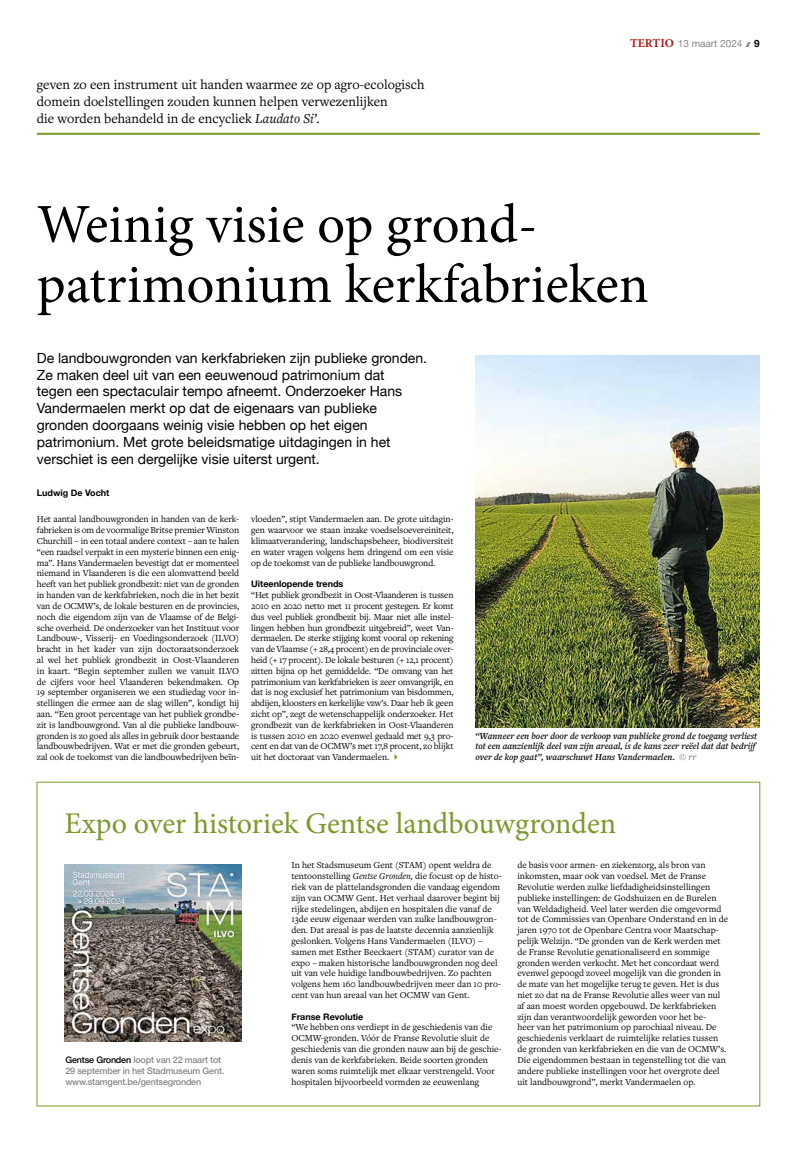
<style>
.page{position:relative;width:808px;height:1149px;background:#fff}
.page>*{position:absolute;margin:0;border:0;box-sizing:border-box;transform-origin:0 0}
.t1{font:55px/60px "Minion Pro";color:#000}
.t2{font:30px "Minion Pro";color:#7a992b}
.t3{font:14px/16.8px "Helvetica Neue";color:#000}
.t4{font:14px/16.8px "Freight Text Pro";color:#000}
.t5{font:10px "Helvetica Neue";color:#878787}
.t6{font:9.5px/10.8px "Freight Text Pro";color:#000;text-align:justify}
.t7{font:italic 600 9.5px/10.8px "Freight Text Pro";color:#000}
.t8{font:500 9px/10.8px "Helvetica Neue";letter-spacing:-.02em;color:#878787}
.t9{font:700 9px "Helvetica Neue";color:#000}
.s1{font-style:italic}
.s2{font-family:"Minion Pro";font-weight:700;font-size:12px;color:#ae1613}
.s3{font-weight:700;color:#000}
.s4{color:#7a992b}
.s5{color:#878787}
.s6{color:#000}
</style>
<div class="page">
<hr style="left:37px;top:133px;width:723px;height:2px;background:#7a992b">
<img style="left:475px;top:355px;width:285px;height:372px">
<img style="left:64px;top:864px;width:177px;height:176px">
<h3 class="t4" style="left:37px;top:76px;width:389px">geven zo een instrument uit handen waarmee ze op agro-ecologisch domein doelstellingen zouden kunnen helpen verwezenlijken<br>die worden behandeld in de encycliek <span class="s1">Laudato Si’.</span></h3>
<p class="t5" style="left:630px;top:36px;width:131px"><span class="s2">TERTIO</span> 13 maart 2024 <span class="s3">9</span></p>
<h1 class="t1" style="left:37px;top:194px;width:613px">Weinig visie op grond&shy;patrimonium kerkfabrieken</h1>
<p class="t3" style="left:37px;top:350px;width:392px">De landbouwgronden van kerkfabrieken zijn publieke gronden.<br>Ze maken deel uit van een eeuwenoud patrimonium dat<br>tegen een spectaculair tempo afneemt. Onderzoeker Hans Vandermaelen merkt op dat de eigenaars van publieke gronden doorgaans weinig visie hebben op het eigen patrimonium. Met grote beleidsmatige uitdagingen in het verschiet is een dergelijke visie uiterst urgent.</p>
<p class="t9" style="left:37px;top:485px;width:74px">Ludwig De Vocht</p>
<p class="t6" style="left:37px;top:513px;width:204px">Het aantal landbouwgronden in handen van de kerk&shy;fabrieken is om de voormalige Britse premier Winston Churchill – in een totaal andere context – aan te halen “een raadsel verpakt in een mysterie binnen een enig&shy;ma”. Hans Vandermaelen bevestigt dat er momenteel niemand in Vlaanderen is die een alomvattend beeld heeft van het publiek grondbezit: niet van de gronden in handen van de kerkfabrieken, noch die in het bezit van de OCMW’s, de lokale besturen en de provincies, noch die eigendom zijn van de Vlaamse of de Belgi&shy;sche overheid. De onderzoeker van het Instituut voor Landbouw-, Visserij- en Voedingsonderzoek (ILVO) bracht in het kader van zijn doctoraatsonderzoek al wel het publiek grondbezit in Oost-Vlaanderen in kaart. “Begin september zullen we vanuit ILVO de cijfers voor heel Vlaanderen bekendmaken. Op 19 september organiseren we een studiedag voor in&shy;stellingen die ermee aan de slag willen”, kondigt hij aan. “Een groot percentage van het publiek grondbe&shy;zit is landbouwgrond. Van al die publieke landbouw&shy;gronden is zo goed als alles in gebruik door bestaande landbouwbedrijven. Wat er met die gronden gebeurt, zal ook de toekomst van die landbouwbedrijven beïn-</p>
<p class="t6" style="left:251px;top:513px;width:204px">vloeden”, stipt Vandermaelen aan. De grote uitdagin&shy;gen waarvoor we staan inzake voedselsoevereiniteit, klimaatverandering, landschapsbeheer, biodiversiteit en water vragen volgens hem dringend om een visie op de toekomst van de publieke landbouwgrond.</p>
<p class="t9" style="left:251px;top:577px;width:94px">Uiteenlopende trends</p>
<p class="t6" style="left:251px;top:589px;width:204px">“Het publiek grondbezit in Oost-Vlaanderen is tussen 2010 en 2020 netto met 11 procent gestegen. Er komt dus veel publiek grondbezit bij. Maar niet alle instel&shy;lingen hebben hun grondbezit uitgebreid”, weet Van&shy;dermaelen. De sterke stijging komt vooral op rekening van de Vlaamse (+ 28,4 procent) en de provinciale over&shy;heid (+ 17 procent). De lokale besturen (+ 12,1 procent) zitten bijna op het gemiddelde. “De omvang van het patrimonium van kerkfabrieken is zeer omvangrijk, en dat is nog exclusief het patrimonium van bisdommen, abdijen, kloosters en kerkelijke vzw’s. Daar heb ik geen zicht op”, zegt de wetenschappelijk onderzoeker. Het grondbezit van de kerkfabrieken in Oost-Vlaanderen is tussen 2010 en 2020 evenwel gedaald met 9,3 pro&shy;cent en dat van de OCMW’s met 17,8 procent, zo blijkt uit het doctoraat van Vandermaelen. <span class="s4">✔</span></p>
<p class="t7" style="left:475px;top:729px;width:283px">“Wanneer een boer door de verkoop van publieke grond de toegang verliest tot een aanzienlijk deel van zijn areaal, is de kans zeer reëel dat dat bedrijf over de kop gaat”, waarschuwt Hans Vandermaelen. <span class="s5">© rr</span></p>
<h2 class="t2" style="left:64px;top:803px;width:553px">Expo over historiek Gentse landbouwgronden</h2>
<p class="t8" style="left:65px;top:1053px;width:160px"><span class="s6">Gentse Gronden</span> loopt van 22 maart tot<br>29 september in het Stadmuseum Gent. www.stamgent.be/gentsegronden</p>
<p class="t6" style="left:291px;top:859px;width:212px;text-align:left">In het Stadsmuseum Gent (STAM) opent weldra de tentoonstelling <span class="s1">Gentse Gronden,</span> die focust op de histo&shy;riek van de plattelandsgronden die vandaag eigendom zijn van OCMW Gent. Het verhaal daarover begint bij rijke stedelingen, abdijen en hospitalen die vanaf de 13de eeuw eigenaar werden van zulke landbouwgron&shy;den. Dat areaal is pas de laatste decennia aanzienlijk geslonken. Volgens Hans Vandermaelen (ILVO) – samen met Esther Beeckaert (STAM) curator van de expo – maken historische landbouwgronden nog deel uit van vele huidige landbouwbedrijven. Zo pachten volgens hem 160 landbouwbedrijven meer dan 10 pro&shy;cent van hun areaal van het OCMW van Gent.</p>
<p class="t9" style="left:291px;top:1009px;width:73px">Franse Revolutie</p>
<p class="t6" style="left:291px;top:1021px;width:212px;text-align:left">“We hebben ons verdiept in de geschiedenis van die OCMW-gronden. Vóór de Franse Revolutie sluit de geschiedenis van die gronden nauw aan bij de geschie&shy;denis van de kerkfabrieken. Beide soorten gronden waren soms ruimtelijk met elkaar verstrengeld. Voor hospitalen bijvoorbeeld vormden ze eeuwenlang</p>
<p class="t6" style="left:517px;top:859px;width:212px;text-align:left">de basis voor armen- en ziekenzorg, als bron van inkomsten, maar ook van voedsel. Met de Franse Revolutie werden zulke liefdadigheidsinstellingen publieke instellingen: de Godshuizen en de Burelen van Weldadigheid. Veel later werden die omgevormd tot de Commissies van Openbare Onderstand en in de jaren 1970 tot de Openbare Centra voor Maatschap&shy;pelijk Welzijn. “De gronden van de Kerk werden met de Franse Revolutie genationaliseerd en sommige gronden werden verkocht. Met het concordaat werd evenwel gepoogd zoveel mogelijk van die gronden in de mate van het mogelijke terug te geven. Het is dus niet zo dat na de Franse Revolutie alles weer van nul af aan moest worden opgebouwd. De kerkfabrieken zijn dan verantwoordelijk geworden voor het be-<br>heer van het patrimonium op parochiaal niveau. De geschiedenis verklaart de ruimtelijke relaties tussen de gronden van kerkfabrieken en die van de OCMW’s.<br>Die eigendommen bestaan in tegenstelling tot die van andere publieke instellingen voor het overgrote deel uit landbouwgrond”, merkt Vandermaelen op.</p>
</div>
